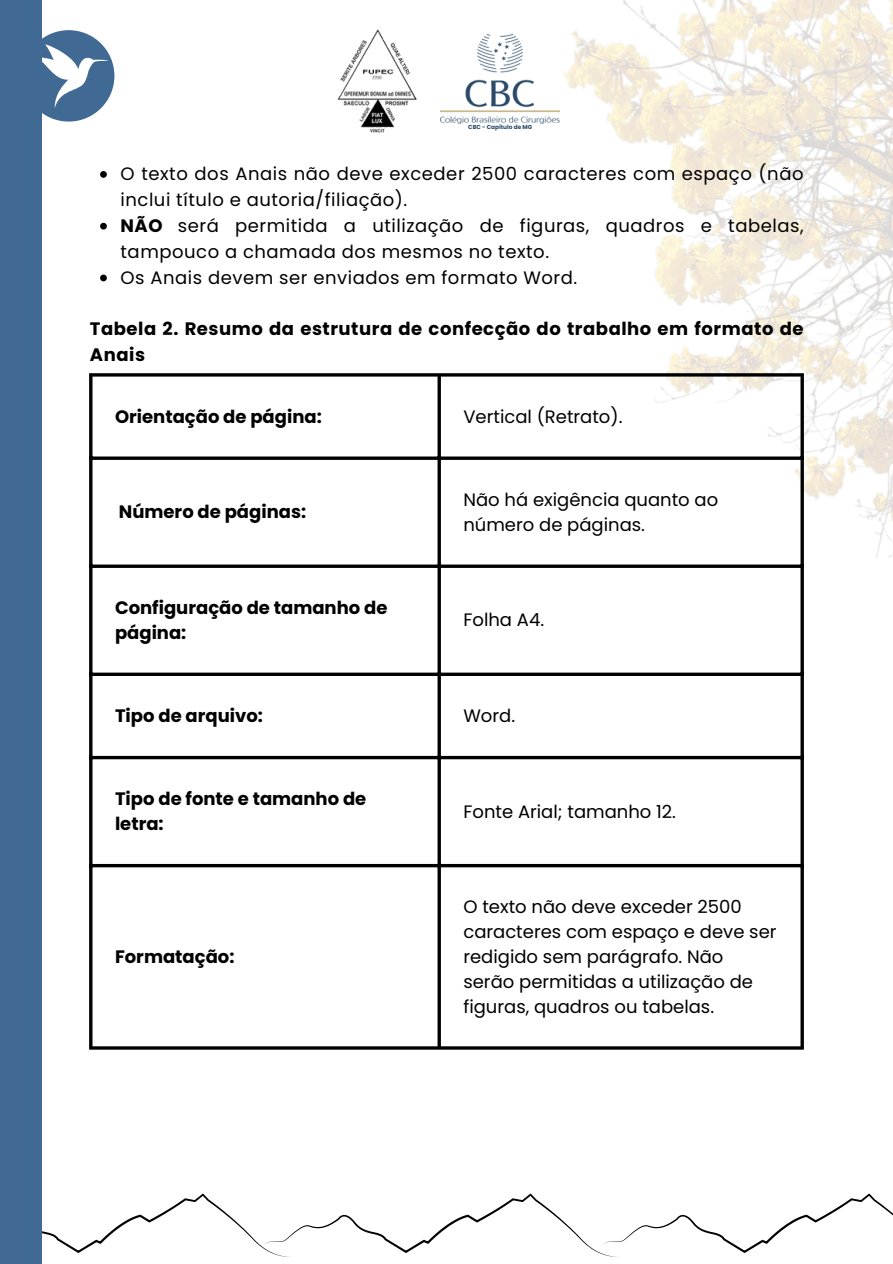
<style>
.page{position:relative;width:893px;height:1264px;background:#fff}
.page>*{position:absolute;margin:0;border:0;box-sizing:border-box;transform-origin:0 0}
.t1{font:18px/24.8px "Poppins";color:#000}
.t2{font:18px/25.8px "Poppins";letter-spacing:.03em;color:#000}
.t3{font:700 18px/24.8px "Poppins";color:#000}
.t4{font:700 18px/25.8px "Poppins";letter-spacing:.03em;color:#000}
.t5{font:700 5.85px "Poppins";color:#294967}
.s1{font-weight:700}
</style>
<div class="page">
<svg style="left:42px;top:1193px;width:850px;height:63px"></svg>
<svg style="left:42px;top:30px;width:72px;height:92px;fill:#406a93"></svg>
<svg style="left:42px;top:44px;width:66px;height:64px"></svg>
<div style="left:0;top:0;width:42px;height:1263px;background:#406a93"></div>
<img style="left:421px;top:0;width:471px;height:557px">
<img style="left:337px;top:29px;width:80px;height:104px">
<img style="left:440px;top:30px;width:120px;height:94px">
<svg style="left:100px;top:171px;width:7px;height:7px"></svg>
<svg style="left:100px;top:223px;width:7px;height:6px"></svg>
<svg style="left:100px;top:274px;width:7px;height:7px"></svg>
<hr style="left:89px;top:376px;width:3px;height:670px;background:#000">
<svg style="left:437px;top:376px;width:4px;height:670px;background:#272727"></svg>
<hr style="left:800px;top:376px;width:3px;height:670px;background:#000">
<hr style="left:89px;top:373px;width:714px;height:3px;background:#000">
<svg style="left:92px;top:456px;width:708px;height:4px;background:#272727"></svg>
<svg style="left:92px;top:564px;width:709px;height:4px;background:#262626"></svg>
<svg style="left:92px;top:672px;width:709px;height:4px;background:#272727"></svg>
<hr style="left:89px;top:756px;width:714px;height:3px;background:#000">
<hr style="left:89px;top:864px;width:714px;height:3px;background:#000">
<hr style="left:89px;top:1046px;width:714px;height:3px;background:#000">
<p class="t5" style="left:468px;top:123px;width:65px">CBC - Capítulo de MG</p>
<p class="t2" style="left:121px;top:161px;width:684px">O texto dos Anais não deve exceder 2500 caracteres com espaço (não inclui título e autoria/filiação).</p>
<p class="t2" style="left:121px;top:213px;width:684px"><span class="s1">NÃO</span> será permitida a utilização de figuras, quadros e tabelas, tampouco a chamada dos mesmos no texto.</p>
<p class="t2" style="left:121px;top:264px;width:458px">Os Anais devem ser enviados em formato Word.</p>
<p class="t4" style="left:90px;top:316px;width:715px">Tabela 2. Resumo da estrutura de confecção do trabalho em formato de<br>Anais</p>
<p class="t3" style="left:115px;top:404px;width:208px">Orientação de página:</p>
<p class="t1" style="left:463px;top:404px;width:160px">Vertical (Retrato).</p>
<p class="t3" style="left:119px;top:499px;width:189px">Número de páginas:</p>
<p class="t1" style="left:463px;top:487px;width:256px">Não há exigência quanto ao número de páginas.</p>
<p class="t3" style="left:115px;top:595px;width:274px">Configuração de tamanho de página:</p>
<p class="t1" style="left:463px;top:607px;width:82px">Folha A4.</p>
<p class="t3" style="left:115px;top:703px;width:149px">Tipo de arquivo:</p>
<p class="t1" style="left:463px;top:703px;width:53px">Word.</p>
<p class="t3" style="left:115px;top:786px;width:253px">Tipo de fonte e tamanho de letra:</p>
<p class="t3" style="left:115px;top:944px;width:121px">Formatação:</p>
<p class="t1" style="left:463px;top:799px;width:214px">Fonte Arial; tamanho 12.</p>
<p class="t1" style="left:463px;top:894px;width:314px">O texto não deve exceder 2500 caracteres com espaço e deve ser redigido sem parágrafo. Não serão permitidas a utilização de figuras, quadros ou tabelas.</p>
</div>
